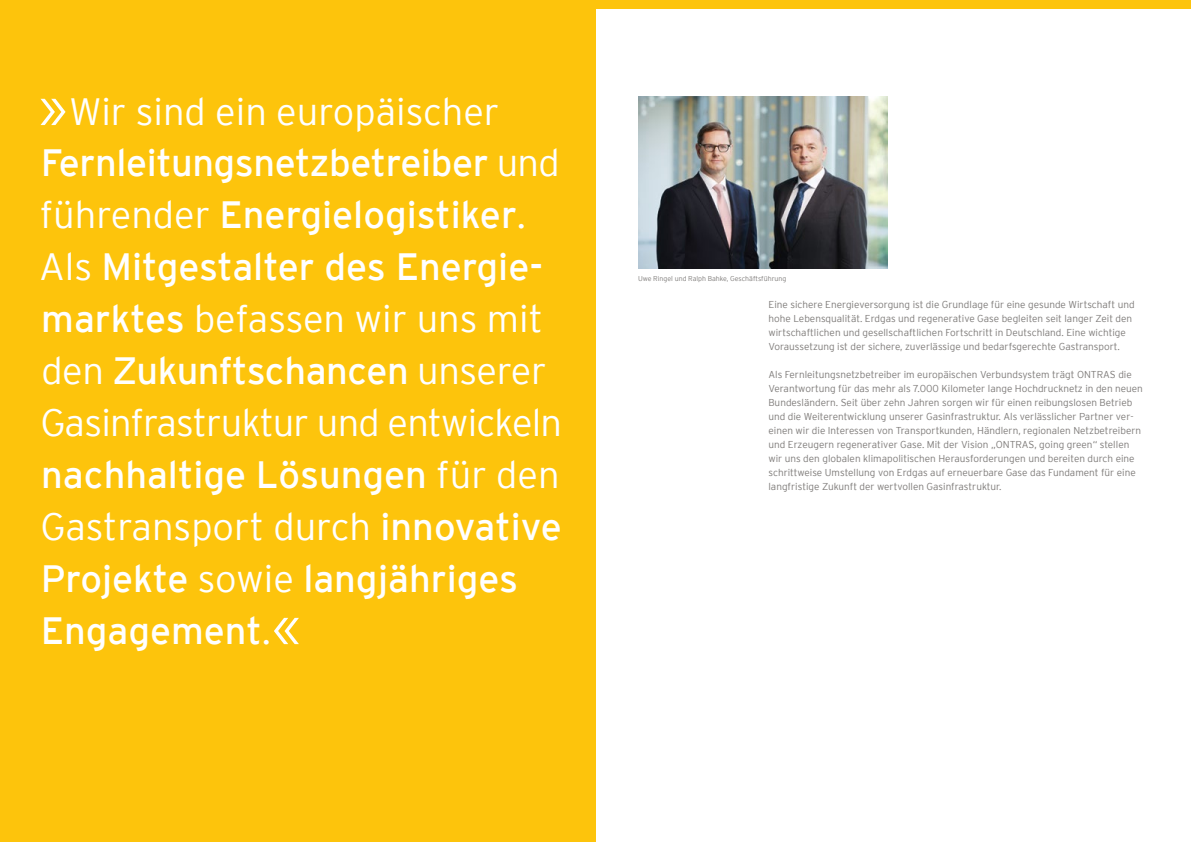
<style>
.page{position:relative;width:1191px;height:842px;background:#fff}
.page>*{position:absolute;margin:0;border:0;box-sizing:border-box;transform-origin:0 0}
.t1{font:38px/51.9px "Interstate";color:#fff}
.t2{font:300 10px/14px "Interstate";color:#7f7c7a}
.t3{font:300 7px "Interstate";color:#7f7c7a}
.s1{font-weight:300;font-size:50px}
.s2{font-weight:300}
</style>
<div class="page">
<img style="left:638px;top:97px;width:249px;height:172px">
<div style="left:0;top:0;width:595px;height:842px;background:#fdc40c"></div>
<div style="left:0;top:0;width:1191px;height:9px;background:#fdc40c"></div>
<p class="t1" style="left:38px;top:85px;width:525px"><span class="s1">»</span><span class="s2">Wir sind ein europäischer<br></span>Fernleitungsnetzbetreiber <span class="s2">und führender</span> Energielogistiker<span class="s2">.<br>Als</span> Mitgestalter des Energie&shy;marktes <span class="s2">befassen wir uns mit den</span> Zukunftschancen <span class="s2">unserer<br>Gasinfrastruktur und entwickeln </span>nachhaltige Lösungen <span class="s2">für den<br>Gastransport durch</span> innovative<br>Projekte <span class="s2">sowie</span> langjähriges<br>Engagement<span class="s2">.</span><span class="s1">«</span></p>
<p class="t3" style="left:638px;top:274px;width:150px">Uwe Ringel und Ralph Bahke, Geschäftsführung</p>
<p class="t2" style="left:768px;top:297px;width:367px">Eine sichere Energieversorgung ist die Grundlage für eine gesunde Wirtschaft und hohe Lebensqualität. Erdgas und regenerative Gase begleiten seit langer Zeit den wirtschaftlichen und gesellschaftlichen Fortschritt in Deutschland. Eine wichtige Voraussetzung ist der sichere, zuverlässige und bedarfsgerechte Gastransport.</p>
<p class="t2" style="left:768px;top:367px;width:376px">Als Fernleitungsnetzbetreiber im europäischen Verbundsystem trägt ONTRAS die Verantwortung für das mehr als 7.000 Kilometer lange Hochdrucknetz in den neuen Bundesländern. Seit über zehn Jahren sorgen wir für einen reibungslosen Betrieb und die Weiterentwicklung unserer Gasinfrastruktur. Als verlässlicher Partner ver&shy;einen wir die Interessen von Transportkunden, Händlern, regionalen Netzbetreibern und Erzeugern regenerativer Gase. Mit der Vision „ONTRAS, going green“ stellen wir uns den globalen klimapolitischen Herausforderungen und bereiten durch eine schrittweise Umstellung von Erdgas auf erneuerbare Gase das Fundament für eine langfristige Zukunft der wertvollen Gasinfrastruktur.</p>
</div>
